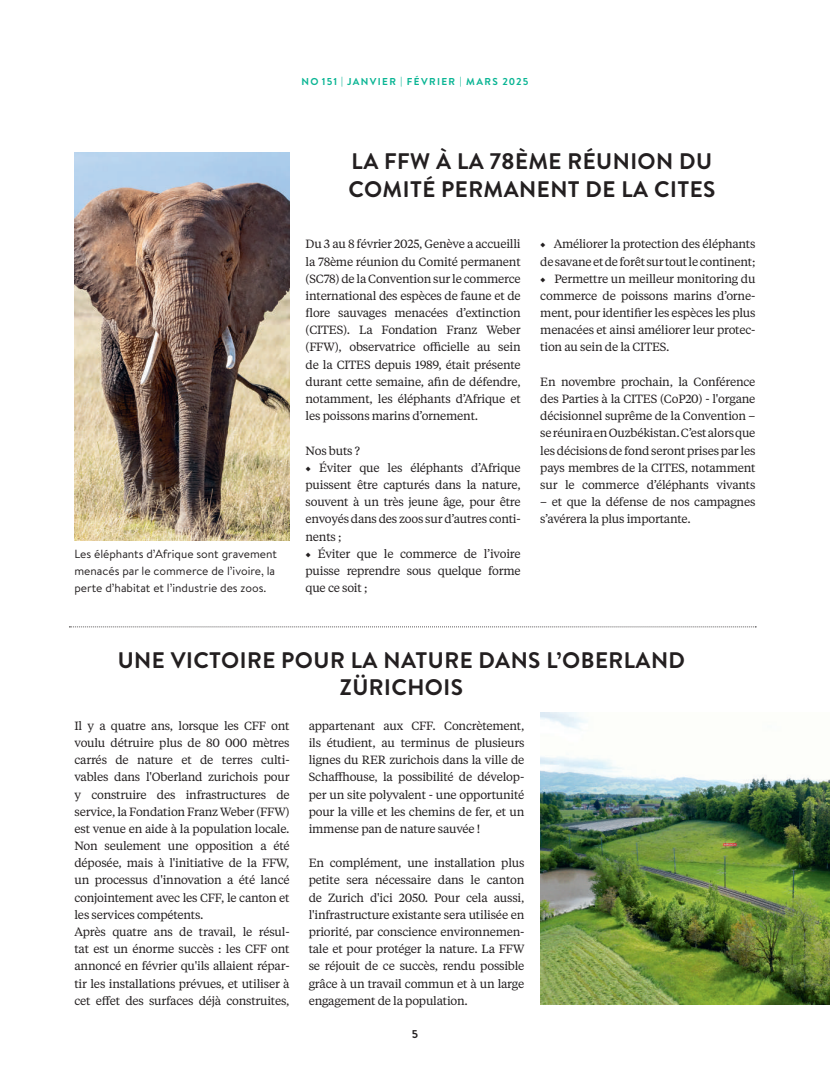
<style>
.page{position:relative;width:830px;height:1074px;background:#fff}
.page>*{position:absolute;margin:0;border:0;box-sizing:border-box;transform-origin:0 0}
.t1{font:700 22.5px/27.5px "Brandon Text";letter-spacing:.02em;color:#231f20}
.t2{font:11.88px/17.2px "Tiempos Text";letter-spacing:-.02em;color:#231f20;text-align:justify}
.t3{font:11.88px/17.2px "Brandon Text";color:#231f20}
.t4{font:700 11.25px "Brandon Text";color:#231f20}
.t5{font:700 10px "Brandon Text";letter-spacing:.135em;color:#0ab594}
.s1{font-family:"Minion Pro"}
</style>
<div class="page">
<svg style="left:69px;top:626px;width:686px;height:1px"></svg>
<img style="left:74px;top:152px;width:215px;height:388px">
<img style="left:540px;top:712px;width:289px;height:293px">
<p class="t5" style="left:301px;top:75px;width:228px">NO 151 | JANVIER | FÉVRIER | MARS 2025</p>
<p class="t3" style="left:74px;top:544px;width:204px">Les éléphants d’Afrique sont gravement menacés par le commerce de l’ivoire, la perte d’habitat et l’industrie des zoos.</p>
<h1 class="t1" style="left:348px;top:147px;width:368px">LA FFW À LA 78ÈME RÉUNION DU<br>COMITÉ PERMANENT DE LA CITES</h1>
<p class="t2" style="left:305px;top:235px;width:216px">Du 3 au 8 février 2025, Genève a accueilli la 78ème réunion du Comité permanent (SC78) de la Convention sur le commerce international des espèces de faune et de flore sauvages menacées d’extinction (CITES). La Fondation Franz Weber (FFW), observatrice officielle au sein de la CITES depuis 1989, était présente durant cette semaine, afin de défendre, notamment, les éléphants d’Afrique et les poissons marins d’ornement.</p>
<p class="t2" style="left:305px;top:441px;width:56px">Nos buts ?</p>
<p class="t2" style="left:305px;top:458px;width:216px"><span class="s1">◆</span> Éviter que les éléphants d’Afrique puissent être capturés dans la nature, souvent à un très jeune âge, pour être envoyés dans des zoos sur d’autres conti&shy;nents ;</p>
<p class="t2" style="left:305px;top:544px;width:216px"><span class="s1">◆</span> Éviter que le commerce de l’ivoire puisse reprendre sous quelque forme que ce soit ;</p>
<p class="t2" style="left:540px;top:235px;width:216px"><span class="s1">◆</span> Améliorer la protection des éléphants de savane et de forêt sur tout le continent;</p>
<p class="t2" style="left:540px;top:269px;width:216px"><span class="s1">◆</span> Permettre un meilleur monitoring du commerce de poissons marins d’orne&shy;ment, pour identifier les espèces les plus menacées et ainsi améliorer leur protec&shy;tion au sein de la CITES.</p>
<p class="t2" style="left:540px;top:372px;width:216px">En novembre prochain, la Conférence des Parties à la CITES (CoP20) - l'organe décisionnel suprême de la Convention – se réunira en Ouzbékistan. C’est alors que les décisions de fond seront prises par les pays membres de la CITES, notamment sur le commerce d’éléphants vivants</p>
<p class="t2" style="left:540px;top:493px;width:216px">– et que la défense de nos campagnes s’avérera la plus importante.</p>
<h1 class="t1" style="left:118px;top:645px;width:568px;text-align:center">UNE VICTOIRE POUR LA NATURE DANS L’OBERLAND<br>ZÜRICHOIS</h1>
<p class="t2" style="left:308px;top:716px;width:217px">appartenant aux CFF. Concrètement, ils étudient, au terminus de plusieurs lignes du RER zurichois dans la ville de Schaffhouse, la possibilité de dévelop&shy;per un site polyvalent - une opportunité pour la ville et les chemins de fer, et un immense pan de nature sauvée !</p>
<p class="t2" style="left:308px;top:854px;width:217px">En complément, une installation plus petite sera nécessaire dans le canton de Zurich d'ici 2050. Pour cela aussi, l'infrastructure existante sera utilisée en priorité, par conscience environnemen&shy;tale et pour protéger la nature. La FFW se réjouit de ce succès, rendu possible grâce à un travail commun et à un large engagement de la population.</p>
<p class="t2" style="left:74px;top:716px;width:216px;text-align:left">Il y a quatre ans, lorsque les CFF ont voulu détruire plus de 80 000 mètres carrés de nature et de terres culti&shy;vables dans l'Oberland zurichois pour y construire des infrastructures de service, la Fondation Franz Weber (FFW) est venue en aide à la population locale.<br>Non seulement une opposition a été déposée, mais à l'initiative de la FFW, un processus d'innovation a été lancé conjointement avec les CFF, le canton et les services compétents.<br>Après quatre ans de travail, le résul&shy;tat est un énorme succès : les CFF ont annoncé en février qu'ils allaient répar&shy;tir les installations prévues, et utiliser à cet effet des surfaces déjà construites,</p>
<p class="t4" style="left:411px;top:1026px;width:8px">5</p>
</div>
